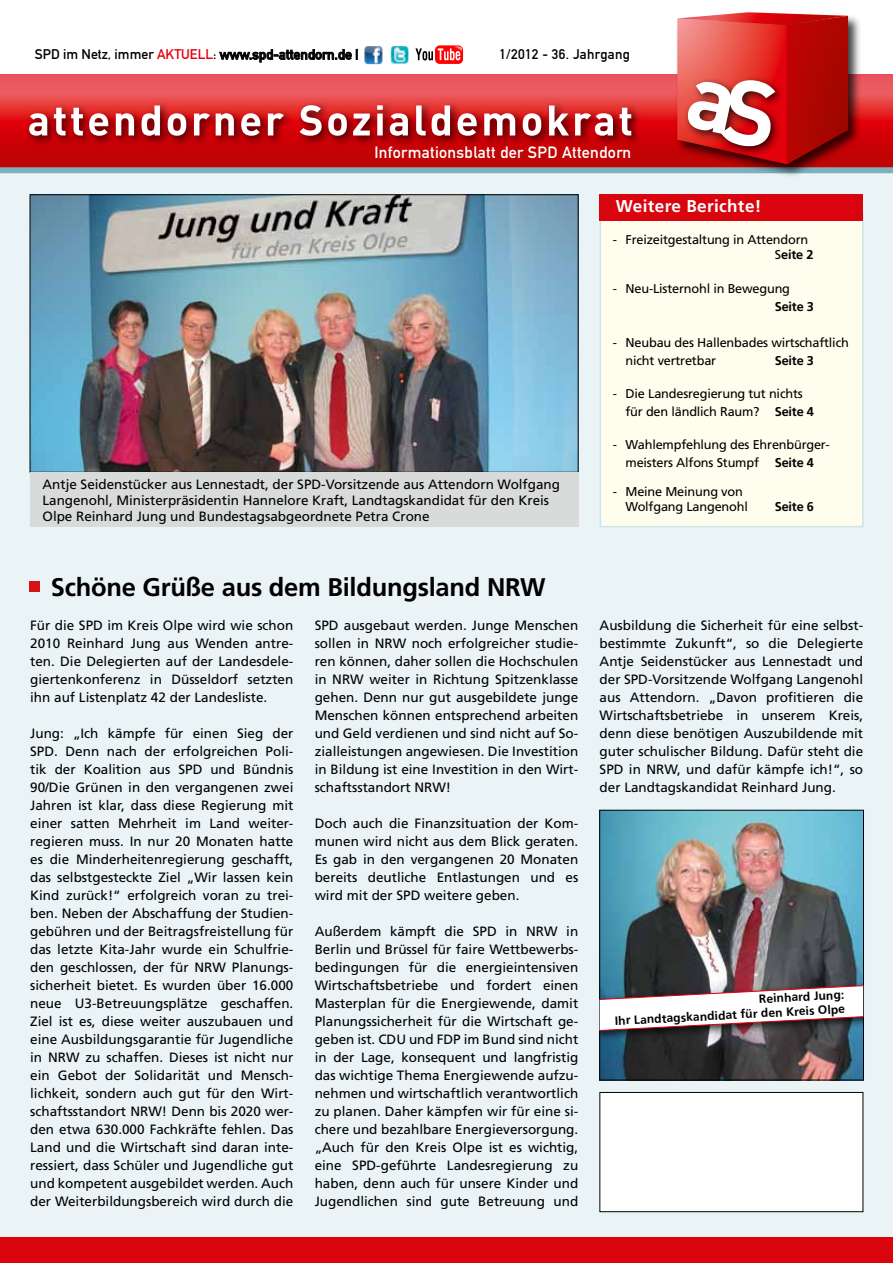
<style>
.page{position:relative;width:893px;height:1263px;background:#fff}
.page>*{position:absolute;margin:0;border:0;box-sizing:border-box;transform-origin:0 0}
.t1{font:700 25.5px "Frutiger";letter-spacing:-.01em;color:#000}
.t2{font:700 17.1px "Frutiger";letter-spacing:.02em;color:#fff}
.t3{font:16.2px "DIN Mittelschrift LT Alternate";letter-spacing:.02em;color:#fff}
.t4{font:13.8px "DIN Mittelschrift LT Alternate";color:#000}
.t5{font:13.8px "DIN Mittelschrift LT Alternate";letter-spacing:.02em;color:#000}
.t6{font:13.5px/18px "Frutiger";color:#000;text-align:justify}
.t7{font:12.75px/18px "Frutiger";letter-spacing:-.015em;color:#000}
.t8{font:700 12.75px "Frutiger";letter-spacing:-.015em;color:#000}
.t9{font:700 12px/14.4px "Frutiger";color:#000;text-align:right}
.s1{color:#e3000b}
.s2{font-weight:700}
</style>
<div class="page">
<div style="left:0;top:170px;width:893px;height:1093px;background:#eaf4f6"></div>
<div style="left:600px;top:213px;width:263px;height:314px;background:#fffded"></div>
<div style="left:600px;top:212px;width:264px;height:315px;border:2px solid #cee4ea"></div>
<div style="left:600px;top:194px;width:263px;height:27px;background:#da040e"></div>
<img style="left:32px;top:197px;width:544px;height:273px">
<div style="left:30px;top:581px;width:10px;height:11px;background:#d71212"></div>
<div style="left:0;top:1237px;width:893px;height:26px;background:#da040e"></div>
<div style="left:30px;top:472px;width:548px;height:55px;background:#d9dada"></div>
<div style="left:600px;top:1092px;width:263px;height:120px;background:#fff"></div>
<div style="left:600px;top:1092px;width:263px;height:120px;border:1px solid #000"></div>
<img style="left:602px;top:812px;width:260px;height:266px">
<div style="left:600px;top:810px;width:264px;height:270px;border:1px solid #000"></div>
<svg style="left:0;top:74px;width:893px;height:93px;background:#d82e32"></svg>
<div style="left:24px;top:101px;width:618px;height:45px;background:#000;opacity:.75"></div>
<svg style="left:29px;top:113px;width:18px;height:23px"></svg>
<svg style="left:54px;top:108px;width:29px;height:27px"></svg>
<svg style="left:89px;top:113px;width:19px;height:23px"></svg>
<svg style="left:116px;top:113px;width:18px;height:22px"></svg>
<svg style="left:142px;top:106px;width:18px;height:30px"></svg>
<svg style="left:168px;top:113px;width:18px;height:23px"></svg>
<svg style="left:194px;top:113px;width:16px;height:22px"></svg>
<svg style="left:216px;top:113px;width:18px;height:22px"></svg>
<svg style="left:241px;top:113px;width:19px;height:23px"></svg>
<svg style="left:268px;top:113px;width:16px;height:22px"></svg>
<svg style="left:300px;top:105px;width:22px;height:31px"></svg>
<svg style="left:328px;top:113px;width:19px;height:23px"></svg>
<svg style="left:353px;top:114px;width:17px;height:21px"></svg>
<svg style="left:377px;top:105px;width:6px;height:30px"></svg>
<svg style="left:390px;top:113px;width:18px;height:23px"></svg>
<svg style="left:416px;top:106px;width:10px;height:29px"></svg>
<svg style="left:432px;top:106px;width:18px;height:30px"></svg>
<svg style="left:458px;top:113px;width:19px;height:23px"></svg>
<svg style="left:484px;top:113px;width:31px;height:22px"></svg>
<svg style="left:523px;top:113px;width:18px;height:23px"></svg>
<svg style="left:549px;top:106px;width:20px;height:29px"></svg>
<svg style="left:575px;top:113px;width:38px;height:23px"></svg>
<svg style="left:620px;top:108px;width:11px;height:27px"></svg>
<svg style="left:219px;top:49px;width:138px;height:13px"></svg>
<div style="left:0;top:167px;width:893px;height:6px;background:#7eafbc"></div>
<div style="left:675px;top:10px;width:187px;height:168px;background:#000;opacity:.75"></div>
<svg style="left:677px;top:12px;width:171px;height:152px;background:#cb3e3b"></svg>
<img style="left:364px;top:46px;width:12px;height:18px">
<img style="left:391px;top:46px;width:12px;height:17px">
<div style="left:435px;top:45px;width:28px;height:19px;background:linear-gradient(to right,#f00,#f00);border-radius:5px"></div>
<svg style="left:415px;top:46px;width:47px;height:14px"></svg>
<div style="left:600px;top:982px;width:263px;height:60px;background:#000;opacity:.75"></div>
<svg style="left:600px;top:984px;width:263px;height:47px;background:#c0b8ba"></svg>
<p class="t4" style="left:35px;top:46px;width:325px">SPD im Netz, immer <span class="s1">AKTUELL</span>: www.spd-attendorn.de |</p>
<p class="t5" style="left:499px;top:46px;width:132px">1/2012 - 36. Jahrgang</p>
<p class="t3" style="left:374px;top:143px;width:258px">Informationsblatt der SPD Attendorn</p>
<p class="t6" style="left:43px;top:476px;width:519px;line-height:16.2px;text-align:left">Antje Seidenstücker aus Lennestadt, der SPD-Vorsitzende aus Attendorn Wolfgang<br>Langenohl, Ministerpräsidentin Hannelore Kraft, Landtagskandidat für den Kreis<br>Olpe Reinhard Jung und Bundestagsabgeordnete Petra Crone</p>
<h1 class="t1" style="left:51px;top:572px;width:496px">Schöne Grüße aus dem Bildungsland NRW</h1>
<p class="t6" style="left:30px;top:616px;width:265px">Für die SPD im Kreis Olpe wird wie schon 2010 Reinhard Jung aus Wenden antre&shy;ten. Die Delegierten auf der Landesdele&shy;giertenkonferenz in Düsseldorf setzten ihn auf Listenplatz 42 der Landesliste.</p>
<p class="t6" style="left:30px;top:724px;width:265px">Jung: „Ich kämpfe für einen Sieg der SPD. Denn nach der erfolgreichen Poli&shy;tik der Koalition aus SPD und Bündnis 90/Die Grünen in den vergangenen zwei Jahren ist klar, dass diese Regierung mit einer satten Mehrheit im Land weiter&shy;regieren muss. In nur 20 Monaten hatte es die Minderheitenregierung geschafft, das selbstgesteckte Ziel „Wir lassen kein Kind zurück!“ erfolgreich voran zu trei&shy;ben. Neben der Abschaffung der Studien&shy;gebühren und der Beitragsfreistellung für das letzte Kita-Jahr wurde ein Schulfrie&shy;den geschlossen, der für NRW Planungs&shy;sicherheit bietet. Es wurden über 16.000 neue U3-Betreuungsplätze geschaffen.<br>Ziel ist es, diese weiter auszubauen und eine Ausbildungsgarantie für Jugendliche in NRW zu schaffen. Dieses ist nicht nur ein Gebot der Solidarität und Mensch&shy;lichkeit, sondern auch gut für den Wirt&shy;schaftsstandort NRW! Denn bis 2020 wer&shy;den etwa 630.000 Fachkräfte fehlen. Das Land und die Wirtschaft sind daran inte&shy;ressiert, dass Schüler und Jugendliche gut und kompetent ausgebildet werden. Auch der Weiterbildungsbereich wird durch die</p>
<p class="t6" style="left:315px;top:616px;width:265px">SPD ausgebaut werden. Junge Menschen sollen in NRW noch erfolgreicher studie&shy;ren können, daher sollen die Hochschulen in NRW weiter in Richtung Spitzenklasse gehen. Denn nur gut ausgebildete junge Menschen können entsprechend arbeiten und Geld verdienen und sind nicht auf So&shy;zialleistungen angewiesen. Die Investition in Bildung ist eine Investition in den Wirt&shy;schaftsstandort NRW!</p>
<p class="t6" style="left:315px;top:814px;width:265px">Doch auch die Finanzsituation der Kom&shy;munen wird nicht aus dem Blick geraten.<br>Es gab in den vergangenen 20 Monaten bereits deutliche Entlastungen und es wird mit der SPD weitere geben.</p>
<p class="t6" style="left:315px;top:922px;width:265px">Außerdem kämpft die SPD in NRW in Berlin und Brüssel für faire Wettbewerbs&shy;bedingungen für die energieintensiven Wirtschaftsbetriebe und fordert einen Masterplan für die Energiewende, damit Planungssicherheit für die Wirtschaft ge&shy;geben ist. CDU und FDP im Bund sind nicht in der Lage, konsequent und langfristig das wichtige Thema Energiewende aufzu&shy;nehmen und wirtschaftlich verantwortlich zu planen. Daher kämpfen wir für eine si&shy;chere und bezahlbare Energieversorgung. „Auch für den Kreis Olpe ist es wichtig, eine SPD-geführte Landesregierung zu haben, denn auch für unsere Kinder und Jugendlichen sind gute Betreuung und</p>
<p class="t2" style="left:616px;top:196px;width:147px">Weitere Berichte!</p>
<p class="t7" style="left:775px;top:232px;width:40px;line-height:15.3px;text-indent:-162px">- Freizeitgestaltung in Attendorn<br>S<span class="s2">eite 2</span></p>
<p class="t7" style="left:613px;top:279px;width:179px">- Neu-Listernohl in Bewegung</p>
<p class="t8" style="left:775px;top:299px;width:41px">Seite 3</p>
<p class="t7" style="left:625px;top:333px;width:225px;text-indent:-13px">- Neubau des Hallenbades wirtschaftlich nicht vertretbar</p>
<p class="t8" style="left:775px;top:353px;width:41px">Seite 3</p>
<p class="t7" style="left:625px;top:384px;width:190px;text-indent:-13px">- Die Landesregierung tut nichts für den ländlich Raum? <span class="s2">Seite 4</span></p>
<p class="t7" style="left:613px;top:436px;width:218px;text-align:center">- Wahlempfehlung des Ehrenbürger&shy;meisters Alfons Stumpf <span class="s2">Seite 4</span></p>
<p class="t7" style="left:625px;top:483px;width:124px;line-height:15.3px;text-indent:-13px">- Meine Meinung von<br>Wolfgang Langenohl</p>
<p class="t8" style="left:775px;top:499px;width:41px">Seite 6</p>
<p class="t6" style="left:600px;top:616px;width:265px">Ausbildung die Sicherheit für eine selbst&shy;bestimmte Zukunft“, so die Delegierte Antje Seidenstücker aus Lennestadt und der SPD-Vorsitzende Wolfgang Langenohl aus Attendorn. „Davon profitieren die Wirtschaftsbetriebe in unserem Kreis, denn diese benötigen Auszubildende mit guter schulischer Bildung. Dafür steht die SPD in NRW, und dafür kämpfe ich!“, so der Landtagskandidat Reinhard Jung.</p>
<p class="t9" style="left:614px;top:999px;width:232px;rotate:-3deg">Reinhard Jung:<br>Ihr Landtagskandidat für den Kreis Olpe</p>
</div>
